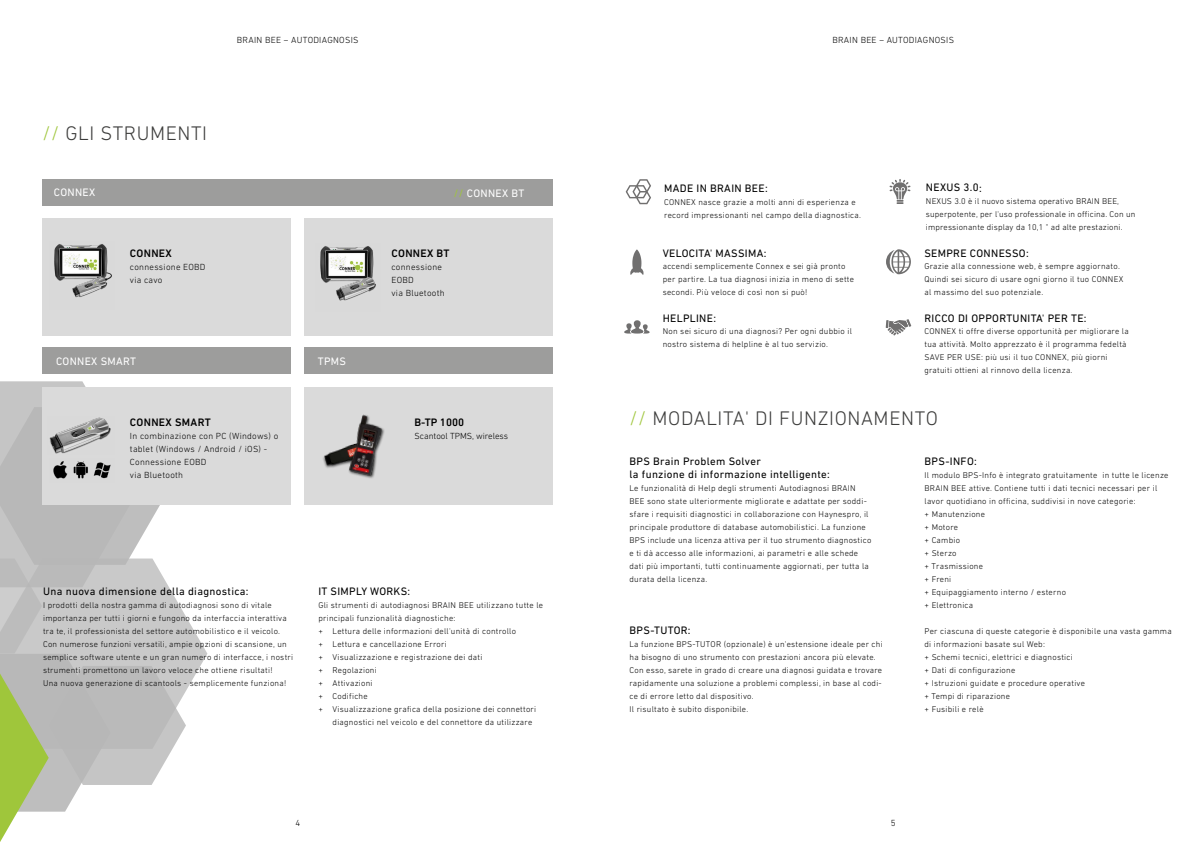
<style>
.page{position:relative;width:1191px;height:842px;background:#fff}
.page>*{position:absolute;margin:0;border:0;box-sizing:border-box;transform-origin:0 0}
.t1{font:300 20px "DIN Next LT Pro";letter-spacing:.03em;color:#3c3c3b}
.t2{font:11px/13px "DIN Next LT Pro";letter-spacing:.03em;color:#000}
.t3{font:500 11px "DIN Next LT Pro";letter-spacing:.03em;color:#000}
.t4{font:11px "DIN Next LT Pro";letter-spacing:.03em;color:#fff}
.t5{font:300 9px/13px "DIN Next LT Pro";letter-spacing:.03em;color:#000}
.t6{font:300 9px "DIN Next LT Pro";color:#000}
.t7{font:300 8.5px/13px "DIN Next LT Pro";letter-spacing:.03em;color:#000}
.s1{color:#9fc63b}
</style>
<div class="page">
<svg style="left:0;top:381px;width:207px;height:461px"></svg>
<div style="left:43px;top:179px;width:510px;height:26px;background:#9d9d9c"></div>
<div style="left:42px;top:348px;width:249px;height:26px;background:#9d9d9c"></div>
<div style="left:43px;top:218px;width:248px;height:117px;background:#dadada"></div>
<div style="left:43px;top:387px;width:248px;height:117px;background:#dadada"></div>
<div style="left:304px;top:218px;width:249px;height:117px;background:#dadada"></div>
<img style="left:49px;top:417px;width:62px;height:37px">
<img style="left:53px;top:461px;width:58px;height:18px">
<img style="left:54px;top:244px;width:58px;height:54px">
<img style="left:320px;top:246px;width:56px;height:55px">
<div style="left:304px;top:348px;width:249px;height:26px;background:#9d9d9c"></div>
<div style="left:304px;top:387px;width:249px;height:117px;background:#dadada"></div>
<img style="left:323px;top:446px;width:24px;height:22px">
<img style="left:347px;top:414px;width:38px;height:64px">
<svg style="left:889px;top:179px;width:21px;height:25px"></svg>
<div style="left:882px;top:175px;width:35px;height:33px;border:1px solid #fff;border-radius:3px"></div>
<svg style="left:625px;top:179px;width:26px;height:25px"></svg>
<div style="left:620px;top:175px;width:36px;height:34px;border:1px solid #fff;border-radius:3px"></div>
<svg style="left:886px;top:249px;width:25px;height:25px"></svg>
<div style="left:881px;top:245px;width:35px;height:34px;border:1px solid #fff;border-radius:3px"></div>
<svg style="left:630px;top:249px;width:13px;height:26px"></svg>
<div style="left:619px;top:245px;width:35px;height:34px;border:1px solid #fff;border-radius:3px"></div>
<svg style="left:885px;top:319px;width:26px;height:16px"></svg>
<div style="left:881px;top:311px;width:35px;height:33px;border:1px solid #fff;border-radius:3px"></div>
<svg style="left:624px;top:320px;width:26px;height:14px"></svg>
<div style="left:619px;top:311px;width:35px;height:34px;border:1px solid #fff;border-radius:3px"></div>
<p class="t5" style="left:237px;top:33px;width:123px">BRAIN BEE – AUTODIAGNOSIS</p>
<p class="t5" style="left:832px;top:33px;width:123px">BRAIN BEE – AUTODIAGNOSIS</p>
<h1 class="t1" style="left:43px;top:122px;width:166px"><span class="s1">//</span> GLI STRUMENTI</h1>
<p class="t4" style="left:54px;top:186px;width:43px">CONNEX</p>
<p class="t4" style="left:454px;top:187px;width:72px"><span class="s1">//</span> CONNEX BT</p>
<p class="t2" style="left:664px;top:182px;width:105px">MADE IN BRAIN BEE:</p>
<p class="t7" style="left:664px;top:196px;width:198px">CONNEX nasce grazie a molti anni di esperienza e record impressionanti nel campo della diagnostica.</p>
<p class="t2" style="left:926px;top:181px;width:57px">NEXUS 3.0:</p>
<p class="t7" style="left:926px;top:195px;width:211px">NEXUS 3.0 è il nuovo sistema operativo BRAIN BEE, superpotente, per l'uso professionale in officina. Con un impressionante display da 10,1 " ad alte prestazioni.</p>
<p class="t3" style="left:130px;top:247px;width:43px">CONNEX</p>
<p class="t5" style="left:130px;top:260px;width:77px">connessione EOBD via cavo</p>
<p class="t3" style="left:391px;top:247px;width:60px">CONNEX BT</p>
<p class="t5" style="left:391px;top:260px;width:55px">connessione<br>EOBD<br>via Bluetooth</p>
<p class="t2" style="left:663px;top:247px;width:105px">VELOCITA' MASSIMA:</p>
<p class="t7" style="left:663px;top:260px;width:193px">accendi semplicemente Connex e sei già pronto per partire. La tua diagnosi inizia in meno di sette secondi. Più veloce di così non si può!</p>
<p class="t2" style="left:924px;top:247px;width:106px">SEMPRE CONNESSO:</p>
<p class="t7" style="left:924px;top:260px;width:200px">Grazie alla connessione web, è sempre aggiornato.<br>Quindi sei sicuro di usare ogni giorno il tuo CONNEX al massimo del suo potenziale.</p>
<p class="t4" style="left:56px;top:355px;width:82px">CONNEX SMART</p>
<p class="t4" style="left:318px;top:355px;width:30px">TPMS</p>
<p class="t2" style="left:663px;top:312px;width:55px">HELPLINE:</p>
<p class="t7" style="left:663px;top:325px;width:191px">Non sei sicuro di una diagnosi? Per ogni dubbio il nostro sistema di helpline è al tuo servizio.</p>
<p class="t2" style="left:924px;top:312px;width:163px">RICCO DI OPPORTUNITA' PER TE:</p>
<p class="t7" style="left:924px;top:325px;width:206px">CONNEX ti offre diverse opportunità per migliorare la tua attività. Molto apprezzato è il programma fedeltà SAVE PER USE: più usi il tuo CONNEX, più giorni gratuiti ottieni al rinnovo della licenza.</p>
<p class="t3" style="left:130px;top:416px;width:82px">CONNEX SMART</p>
<p class="t5" style="left:130px;top:429px;width:150px">In combinazione con PC (Windows) o tablet (Windows / Android / iOS) -<br>Connessione EOBD<br>via Bluetooth</p>
<p class="t3" style="left:414px;top:416px;width:51px">B-TP 1000</p>
<p class="t6" style="left:414px;top:431px;width:95px">Scantool TPMS, wireless</p>
<p class="t2" style="left:43px;top:585px;width:207px">Una nuova dimensione della diagnostica:</p>
<p class="t7" style="left:43px;top:599px;width:252px">I prodotti della nostra gamma di autodiagnosi sono di vitale importanza per tutti i giorni e fungono da interfaccia interattiva tra te, il professionista del settore automobilistico e il veicolo.<br>Con numerose funzioni versatili, ampie opzioni di scansione, un semplice software utente e un gran numero di interfacce, i nostri strumenti promettono un lavoro veloce che ottiene risultati!<br>Una nuova generazione di scantools - semplicemente funziona!</p>
<p class="t2" style="left:318px;top:585px;width:93px">IT SIMPLY WORKS:</p>
<p class="t7" style="left:318px;top:599px;width:226px">Gli strumenti di autodiagnosi BRAIN BEE utilizzano tutte le</p>
<p class="t7" style="left:318px;top:612px;width:139px">principali funzionalità diagnostiche:</p>
<p class="t7" style="left:318px;top:625px;width:199px">+ Lettura delle informazioni dell'unità di controllo</p>
<p class="t7" style="left:318px;top:638px;width:130px">+ Lettura e cancellazione Errori</p>
<p class="t7" style="left:318px;top:651px;width:165px">+ Visualizzazione e registrazione dei dati</p>
<p class="t7" style="left:318px;top:664px;width:60px">+ Regolazioni</p>
<p class="t7" style="left:318px;top:676px;width:56px">+ Attivazioni</p>
<p class="t7" style="left:318px;top:689px;width:51px">+ Codifiche</p>
<p class="t7" style="left:318px;top:702px;width:219px">+ Visualizzazione grafica della posizione dei connettori</p>
<p class="t7" style="left:332px;top:715px;width:201px">diagnostici nel veicolo e del connettore da utilizzare</p>
<h1 class="t1" style="left:629px;top:406px;width:310px"><span class="s1">//</span> MODALITA' DI FUNZIONAMENTO</h1>
<p class="t2" style="left:629px;top:455px;width:202px">BPS Brain Problem Solver<br>la funzione di informazione intelligente:</p>
<p class="t7" style="left:629px;top:482px;width:243px">Le funzionalità di Help degli strumenti Autodiagnosi BRAIN BEE sono state ulteriormente migliorate e adattate per soddi&shy;sfare i requisiti diagnostici in collaborazione con Haynespro, il principale produttore di database automobilistici. La funzione BPS include una licenza attiva per il tuo strumento diagnostico e ti dà accesso alle informazioni, ai parametri e alle schede dati più importanti, tutti continuamente aggiornati, per tutta la durata della licenza.</p>
<p class="t2" style="left:629px;top:624px;width:63px">BPS-TUTOR:</p>
<p class="t7" style="left:629px;top:638px;width:255px">La funzione BPS-TUTOR (opzionale) è un'estensione ideale per chi ha bisogno di uno strumento con prestazioni ancora più elevate.<br>Con esso, sarete in grado di creare una diagnosi guidata e trovare rapidamente una soluzione a problemi complessi, in base al codi&shy;ce di errore letto dal dispositivo.<br>Il risultato è subito disponibile.</p>
<p class="t2" style="left:924px;top:455px;width:54px">BPS-INFO:</p>
<p class="t7" style="left:924px;top:469px;width:245px">Il modulo BPS-Info è integrato gratuitamente in tutte le licenze<br>BRAIN BEE attive. Contiene tutti i dati tecnici necessari per il lavor quotidiano in officina, suddivisi in nove categorie:<br>+ Manutenzione<br>+ Motore<br>+ Cambio<br>+ Sterzo<br>+ Trasmissione<br>+ Freni<br>+ Equipaggiamento interno / esterno<br>+ Elettronica</p>
<p class="t7" style="left:924px;top:624px;width:249px">Per ciascuna di queste categorie è disponibile una vasta gamma di informazioni basate sul Web:<br>+ Schemi tecnici, elettrici e diagnostici<br>+ Dati di configurazione<br>+ Istruzioni guidate e procedure operative<br>+ Tempi di riparazione<br>+ Fusibili e relè</p>
<p class="t5" style="left:295px;top:816px;width:6px">4</p>
<p class="t5" style="left:891px;top:816px;width:6px">5</p>
</div>
